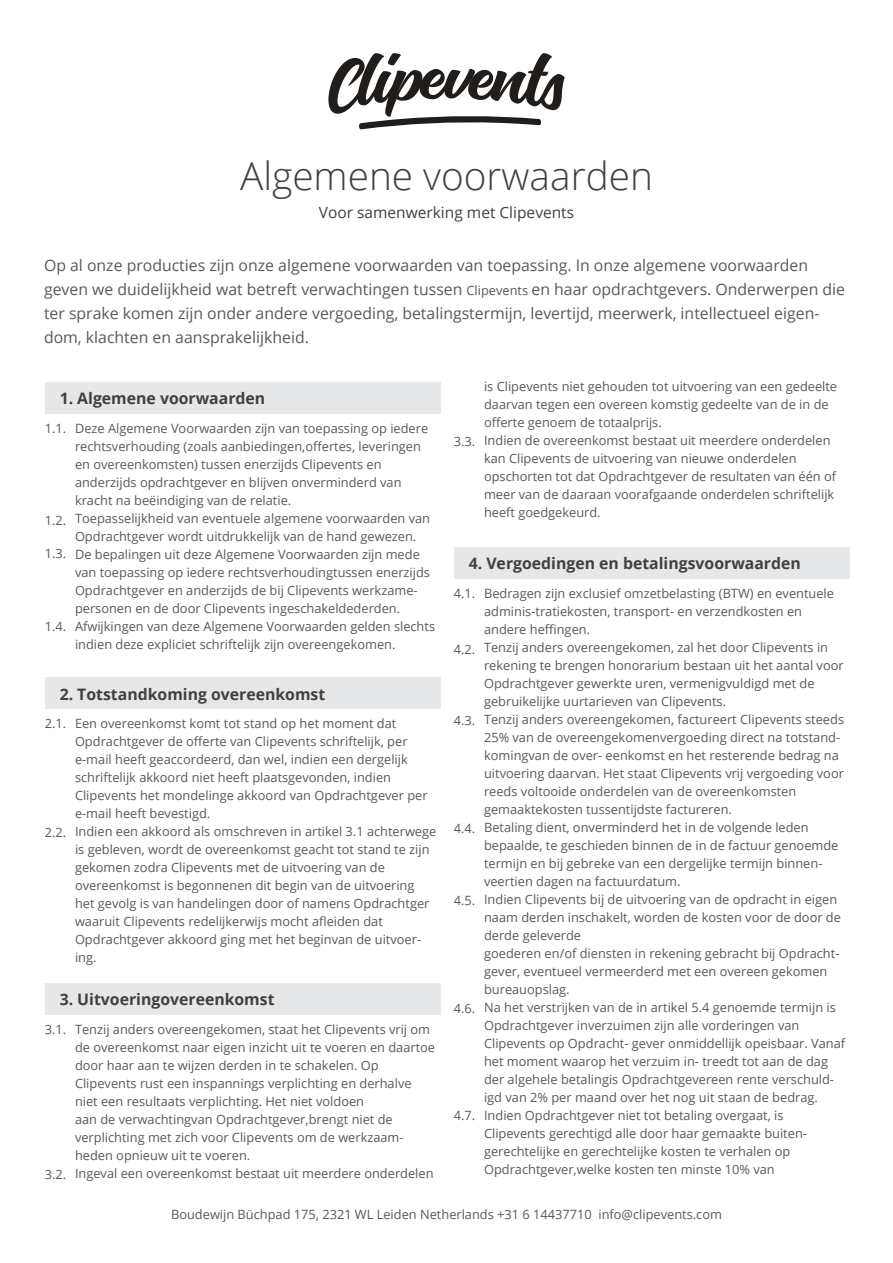
<style>
.page{position:relative;width:893px;height:1263px;background:#fff}
.page>*{position:absolute;margin:0;border:0;box-sizing:border-box;transform-origin:0 0}
.t1{font:300 38.7px "Open Sans";color:#404041}
.t2{font:15.75px/24px "Open Sans";color:#58595b}
.t3{font:700 15.75px "Open Sans";color:#404041}
.t4{font:15.45px "Open Sans";color:#404041}
.t5{font:12.75px/18px "Open Sans";color:#58595b}
.s1{font-size:12.75px}
</style>
<div class="page">
<div style="left:45px;top:382px;width:395px;height:32px;background:#e6e7e8"></div>
<svg style="left:328px;top:53px;width:237px;height:77px"></svg>
<div style="left:45px;top:678px;width:395px;height:31px;background:#e6e7e8"></div>
<div style="left:45px;top:983px;width:395px;height:32px;background:#e6e7e8"></div>
<div style="left:454px;top:547px;width:395px;height:32px;background:#e6e7e8"></div>
<h1 class="t1" style="left:240px;top:150px;width:414px">Algemene voorwaarden</h1>
<p class="t4" style="left:319px;top:202px;width:257px">Voor samenwerking met Clipevents</p>
<p class="t2" style="left:44px;top:253px;width:803px">Op al onze producties zijn onze algemene voorwaarden van toepassing. In onze algemene voorwaarden geven we duidelijkheid wat betreft verwachtingen tussen <span class="s1">Clipevents</span> en haar opdrachtgevers. Onderwerpen die ter sprake komen zijn onder andere vergoeding, betalingstermijn, levertijd, meerwerk, intellectueel eigen&shy;dom, klachten en aansprakelijkheid.</p>
<p class="t3" style="left:60px;top:387px;width:207px">1. Algemene voorwaarden</p>
<p class="t5" style="left:45px;top:419px;width:23px">1.1.</p>
<p class="t5" style="left:45px;top:511px;width:23px">1.2.</p>
<p class="t5" style="left:45px;top:544px;width:23px">1.3.</p>
<p class="t5" style="left:45px;top:617px;width:23px">1.4.</p>
<p class="t5" style="left:75px;top:419px;width:362px">Deze Algemene Voorwaarden zijn van toepassing op iedere rechtsverhouding (zoals aanbiedingen,offertes, leveringen en overeenkomsten) tussen enerzijds Clipevents en anderzijds opdrachtgever en blijven onverminderd van kracht na beëindiging van de relatie.<br>Toepasselijkheid van eventuele algemene voorwaarden van Opdrachtgever wordt uitdrukkelijk van de hand gewezen.<br>De bepalingen uit deze Algemene Voorwaarden zijn mede van toepassing op iedere rechtsverhoudingtussen enerzijds Opdrachtgever en anderzijds de bij Clipevents werkzame&shy;personen en de door Clipevents ingeschakeldederden.<br>Afwijkingen van deze Algemene Voorwaarden gelden slechts indien deze expliciet schriftelijk zijn overeengekomen.</p>
<p class="t3" style="left:60px;top:683px;width:267px">2. Totstandkoming overeenkomst</p>
<p class="t5" style="left:75px;top:714px;width:363px">Een overeenkomst komt tot stand op het moment dat Opdrachtgever de offerte van Clipevents schriftelijk, per e-mail heeft geaccordeerd, dan wel, indien een dergelijk schriftelijk akkoord niet heeft plaatsgevonden, indien Clipevents het mondelinge akkoord van Opdrachtgever per e-mail heeft bevestigd.<br>Indien een akkoord als omschreven in artikel 3.1 achterwege is gebleven, wordt de overeenkomst geacht tot stand te zijn gekomen zodra Clipevents met de uitvoering van de overeenkomst is begonnenen dit begin van de uitvoering het gevolg is van handelingen door of namens Opdrachtger waaruit Clipevents redelijkerwijs mocht afleiden dat Opdrachtgever akkoord ging met het beginvan de uitvoer&shy;ing.</p>
<p class="t5" style="left:45px;top:714px;width:23px">2.1.</p>
<p class="t5" style="left:45px;top:823px;width:23px">2.2.</p>
<p class="t3" style="left:60px;top:988px;width:216px">3. Uitvoeringovereenkomst</p>
<p class="t5" style="left:75px;top:1020px;width:362px">Tenzij anders overeengekomen, staat het Clipevents vrij om de overeenkomst naar eigen inzicht uit te voeren en daartoe door haar aan te wijzen derden in te schakelen. Op Clipevents rust een inspannings verplichting en derhalve niet een resultaats verplichting. Het niet voldoen<br>aan de verwachtingvan Opdrachtgever,brengt niet de verplichting met zich voor Clipevents om de werkzaam&shy;heden opnieuw uit te voeren.<br>Ingeval een overeenkomst bestaat uit meerdere onderdelen</p>
<p class="t5" style="left:45px;top:1020px;width:23px">3.1.</p>
<p class="t5" style="left:45px;top:1165px;width:23px">3.2.</p>
<p class="t5" style="left:454px;top:432px;width:23px">3.3.</p>
<p class="t5" style="left:484px;top:377px;width:355px">is Clipevents niet gehouden tot uitvoering van een gedeelte daarvan tegen een overeen komstig gedeelte van de in de offerte genoem de totaalprijs.<br>Indien de overeenkomst bestaat uit meerdere onderdelen kan Clipevents de uitvoering van nieuwe onderdelen opschorten tot dat Opdrachtgever de resultaten van één of meer van de daaraan voorafgaande onderdelen schriftelijk heeft goedgekeurd.</p>
<p class="t3" style="left:469px;top:552px;width:334px">4. Vergoedingen en betalingsvoorwaarden</p>
<p class="t5" style="left:484px;top:584px;width:363px">Bedragen zijn exclusief omzetbelasting (BTW) en eventuele adminis-tratiekosten, transport- en verzendkosten en andere heffingen.<br>Tenzij anders overeengekomen, zal het door Clipevents in rekening te brengen honorarium bestaan uit het aantal voor Opdrachtgever gewerkte uren, vermenigvuldigd met de gebruikelijke uurtarieven van Clipevents.<br>Tenzij anders overeengekomen, factureert Clipevents steeds 25% van de overeengekomenvergoeding direct na totstand&shy;komingvan de over- eenkomst en het resterende bedrag na uitvoering daarvan. Het staat Clipevents vrij vergoeding voor reeds voltooide onderdelen van de overeenkomsten gemaaktekosten tussentijdste factureren.<br>Betaling dient, onverminderd het in de volgende leden bepaalde, te geschieden binnen de in de factuur genoemde termijn en bij gebreke van een dergelijke termijn binnen&shy;veertien dagen na factuurdatum.<br>Indien Clipevents bij de uitvoering van de opdracht in eigen naam derden inschakelt, worden de kosten voor de door de derde geleverde<br>goederen en/of diensten in rekening gebracht bij Opdracht&shy;gever, eventueel vermeerderd met een overeen gekomen bureauopslag.<br>Na het verstrijken van de in artikel 5.4 genoemde termijn is Opdrachtgever inverzuimen zijn alle vorderingen van Clipevents op Opdracht- gever onmiddellijk opeisbaar. Vanaf het moment waarop het verzuim in- treedt tot aan de dag der algehele betalingis Opdrachtgevereen rente verschuld&shy;igd van 2% per maand over het nog uit staan de bedrag.<br>Indien Opdrachtgever niet tot betaling overgaat, is Clipevents gerechtigd alle door haar gemaakte buiten&shy;gerechtelijke en gerechtelijke kosten te verhalen op Opdrachtgever,welke kosten ten minste 10% van</p>
<p class="t5" style="left:454px;top:584px;width:23px">4.1.</p>
<p class="t5" style="left:454px;top:640px;width:23px">4.2.</p>
<p class="t5" style="left:454px;top:711px;width:23px">4.3.</p>
<p class="t5" style="left:454px;top:819px;width:23px">4.4.</p>
<p class="t5" style="left:454px;top:891px;width:23px">4.5.</p>
<p class="t5" style="left:454px;top:999px;width:23px">4.6.</p>
<p class="t5" style="left:454px;top:1106px;width:23px">4.7.</p>
<p class="t5" style="left:171px;top:1205px;width:552px">Boudewijn Büchpad 175, 2321 WL Leiden Netherlands +31 6 14437710 info@clipevents.com</p>
</div>
